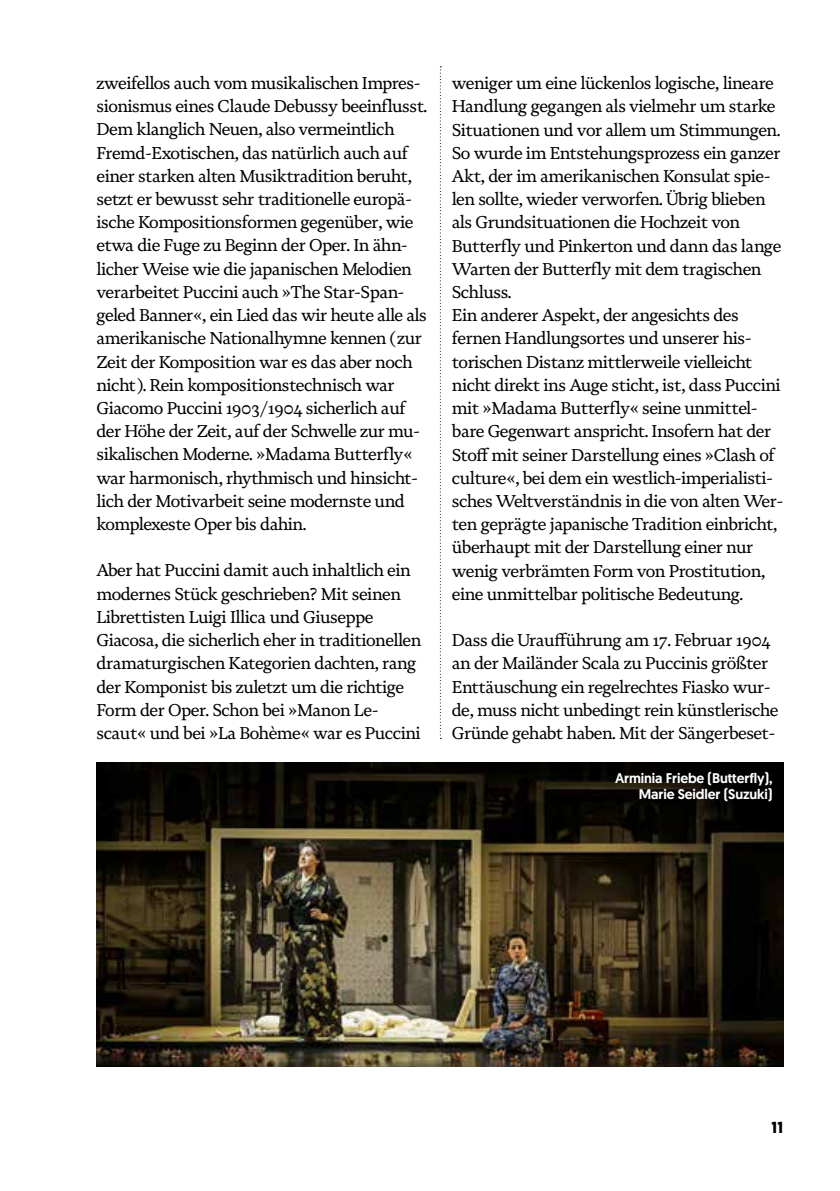
<style>
.page{position:relative;width:840px;height:1191px;background:#fff}
.page>*{position:absolute;margin:0;border:0;box-sizing:border-box;transform-origin:0 0}
.t1{font:17px/23.2px "Novela";letter-spacing:-.03em;color:#000}
.t2{font:700 16px "Geomanist";color:#000}
.t3{font:500 14px/16px "Geomanist";letter-spacing:-.01em;color:#fff;text-align:right}
</style>
<div class="page">
<svg style="left:439px;top:66px;width:2px;height:673px"></svg>
<img style="left:96px;top:762px;width:686px;height:304px">
<p class="t1" style="left:96px;top:71px;width:332px">zweifellos auch vom musikalischen Impres&shy;sionismus eines Claude Debussy beeinflusst.<br>Dem klanglich Neuen, also vermeintlich Fremd-Exotischen, das natürlich auch auf einer starken alten Musiktradition beruht, setzt er bewusst sehr traditionelle europä&shy;ische Kompositionsformen gegenüber, wie etwa die Fuge zu Beginn der Oper. In ähn&shy;licher Weise wie die japanischen Melodien verarbeitet Puccini auch »The Star-Span&shy;geled Banner«, ein Lied das wir heute alle als amerikanische Nationalhymne kennen (zur Zeit der Komposition war es das aber noch nicht). Rein kompositionstechnisch war Giacomo Puccini 1903/1904 sicherlich auf der Höhe der Zeit, auf der Schwelle zur mu&shy;sikalischen Moderne. »Madama Butterfly« war harmonisch, rhythmisch und hinsicht&shy;lich der Motivarbeit seine modernste und komplexeste Oper bis dahin.</p>
<p class="t1" style="left:96px;top:559px;width:326px">Aber hat Puccini damit auch inhaltlich ein modernes Stück geschrieben? Mit seinen Librettisten Luigi Illica und Giuseppe Giacosa, die sicherlich eher in traditionellen dramaturgischen Kategorien dachten, rang der Komponist bis zuletzt um die richtige Form der Oper. Schon bei »Manon Le&shy;scaut« und bei »La Bohème« war es Puccini</p>
<p class="t1" style="left:451px;top:71px;width:332px">weniger um eine lückenlos logische, lineare Handlung gegangen als vielmehr um starke Situationen und vor allem um Stimmungen.<br>So wurde im Entstehungsprozess ein ganzer Akt, der im amerikanischen Konsulat spie&shy;len sollte, wieder verworfen. Übrig blieben als Grundsituationen die Hochzeit von Butterfly und Pinkerton und dann das lange Warten der Butterfly mit dem tragischen Schluss.<br>Ein anderer Aspekt, der angesichts des fernen Handlungsortes und unserer his&shy;torischen Distanz mittlerweile vielleicht nicht direkt ins Auge sticht, ist, dass Puccini mit »Madama Butterfly« seine unmittel&shy;bare Gegenwart anspricht. Insofern hat der Stoff mit seiner Darstellung eines »Clash of culture«, bei dem ein westlich-imperialisti&shy;sches Weltverständnis in die von alten Wer&shy;ten geprägte japanische Tradition einbricht, überhaupt mit der Darstellung einer nur wenig verbrämten Form von Prostitution, eine unmittelbar politische Bedeutung.</p>
<p class="t1" style="left:451px;top:628px;width:328px">Dass die Uraufführung am 17. Februar 1904 an der Mailänder Scala zu Puccinis größter Enttäuschung ein regelrechtes Fiasko wur&shy;de, muss nicht unbedingt rein künstlerische Gründe gehabt haben. Mit der Sängerbeset-</p>
<p class="t3" style="left:614px;top:770px;width:159px">Arminia Friebe (Butterfly),<br>Marie Seidler (Suzuki)</p>
<p class="t2" style="left:771px;top:1117px;width:13px">11</p>
</div>
